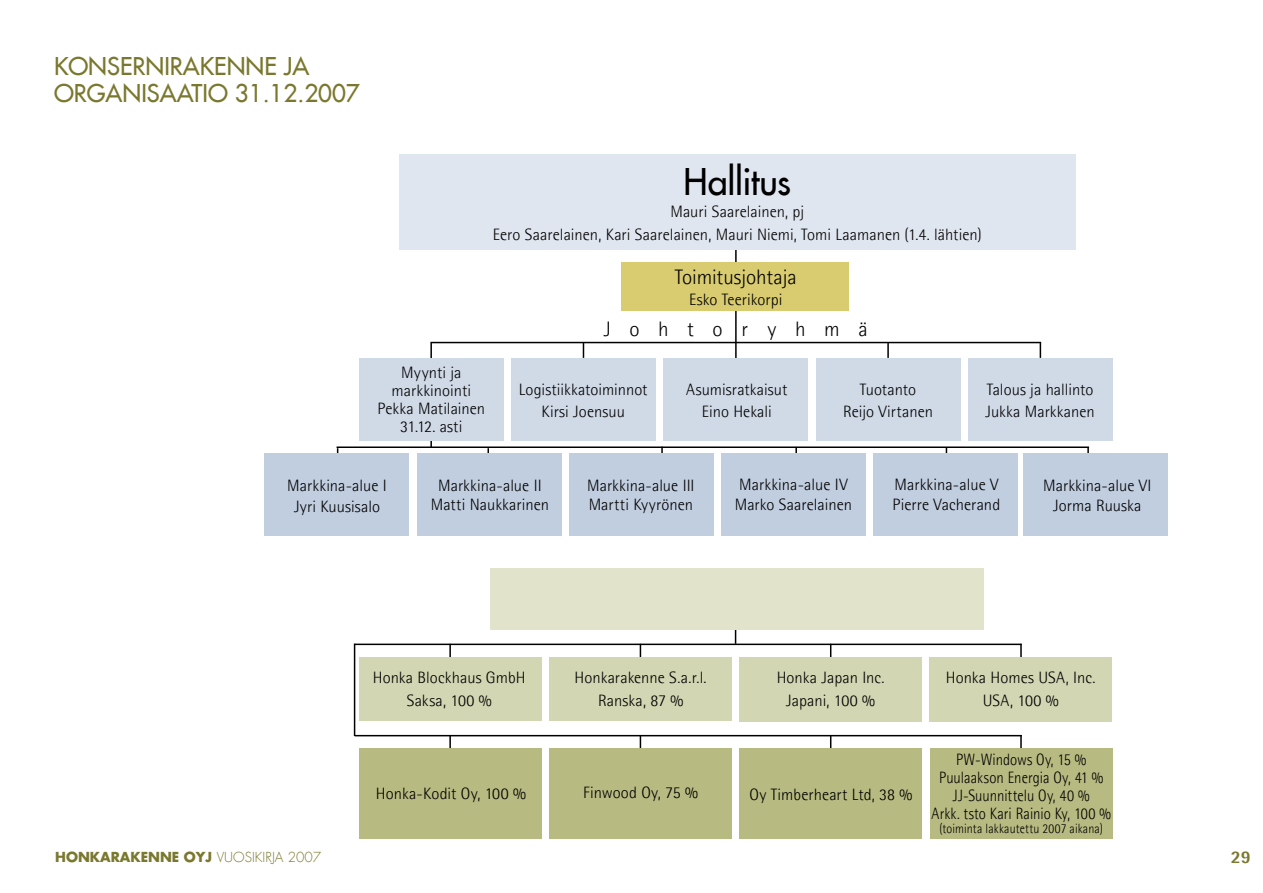
<style>
.page{position:relative;width:1263px;height:893px;background:#fff}
.page>*{position:absolute;margin:0;border:0;box-sizing:border-box;transform-origin:0 0}
.t1{font:36px "Futura LT";letter-spacing:-.015em;color:#000}
.t2{font:24px/27px "Futura LT";color:#7a782e}
.t3{font:300 21px "Agfa Rotis Semisans";color:#000}
.t4{font:300 21px "Agfa Rotis Semisans";letter-spacing:.89em;color:#000}
.t5{font:800 18px "Agfa Rotis Semisans";color:#7a782e}
.t6{font:300 16.5px/22.5px "Agfa Rotis Semisans";letter-spacing:.005em;color:#000;text-align:center}
.t7{font:300 16.5px/18px "Agfa Rotis Semisans";letter-spacing:.005em;color:#000;text-align:center;scale:.89 1}
.t8{font:300 13.5px "Agfa Rotis Semisans";letter-spacing:.01em;color:#000;scale:.89 1}
.t9{font:700 13.5px "Futura LT";color:#7a782e}
.s1{font-weight:300}
</style>
<div class="page">
<hr style="left:355px;top:735px;width:667px;height:1px;background:#000">
<svg style="left:449px;top:736px;width:2px;height:12px"></svg>
<svg style="left:640px;top:736px;width:1px;height:12px"></svg>
<svg style="left:830px;top:736px;width:1px;height:12px"></svg>
<svg style="left:1020px;top:735px;width:2px;height:13px"></svg>
<hr style="left:355px;top:644px;width:667px;height:1px;background:#000">
<svg style="left:735px;top:630px;width:1px;height:14px"></svg>
<svg style="left:640px;top:645px;width:1px;height:12px"></svg>
<svg style="left:830px;top:645px;width:1px;height:12px"></svg>
<svg style="left:1020px;top:644px;width:2px;height:13px"></svg>
<hr style="left:354px;top:644px;width:1px;height:92px;background:#000">
<svg style="left:449px;top:645px;width:2px;height:12px"></svg>
<div style="left:359px;top:748px;width:182px;height:91px;background:#b8bb81"></div>
<div style="left:549px;top:748px;width:182px;height:91px;background:#b8bb81"></div>
<div style="left:740px;top:748px;width:182px;height:91px;background:#b8bb81"></div>
<div style="left:930px;top:748px;width:182px;height:91px;background:#b8bb81"></div>
<div style="left:490px;top:569px;width:493px;height:61px;background:#e2e3cb"></div>
<div style="left:359px;top:657px;width:182px;height:63px;background:#d3d6b2"></div>
<div style="left:549px;top:657px;width:183px;height:64px;background:#d3d6b2"></div>
<div style="left:739px;top:657px;width:183px;height:64px;background:#d3d6b2"></div>
<div style="left:929px;top:657px;width:183px;height:64px;background:#d3d6b2"></div>
<hr style="left:735px;top:250px;width:2px;height:109px;background:#000">
<div style="left:621px;top:263px;width:228px;height:48px;background:#d9cb6f"></div>
<hr style="left:430px;top:342px;width:611px;height:1px;background:#000">
<hr style="left:430px;top:343px;width:2px;height:105px;background:#000">
<div style="left:399px;top:154px;width:677px;height:95px;background:#e0e6ef"></div>
<div style="left:968px;top:358px;width:144px;height:82px;background:#d0dae7"></div>
<div style="left:816px;top:358px;width:144px;height:82px;background:#d0dae7"></div>
<div style="left:359px;top:358px;width:144px;height:82px;background:#d0dae7"></div>
<div style="left:511px;top:358px;width:144px;height:82px;background:#d0dae7"></div>
<div style="left:664px;top:358px;width:144px;height:82px;background:#d0dae7"></div>
<svg style="left:583px;top:343px;width:1px;height:15px"></svg>
<svg style="left:887px;top:343px;width:2px;height:15px"></svg>
<svg style="left:1040px;top:343px;width:1px;height:15px"></svg>
<hr style="left:337px;top:446px;width:752px;height:2px;background:#000">
<div style="left:722px;top:453px;width:144px;height:83px;background:#c1cee0"></div>
<div style="left:265px;top:453px;width:144px;height:83px;background:#c1cee0"></div>
<div style="left:417px;top:453px;width:144px;height:83px;background:#c1cee0"></div>
<div style="left:569px;top:453px;width:144px;height:83px;background:#c1cee0"></div>
<div style="left:873px;top:453px;width:144px;height:83px;background:#c1cee0"></div>
<div style="left:1023px;top:453px;width:144px;height:83px;background:#c1cee0"></div>
<h2 class="t2" style="left:54px;top:52px;width:307px">KONSERNIRAKENNE JA<br>ORGANISAATIO 31.12.2007</h2>
<h1 class="t1" style="left:683px;top:158px;width:109px">Hallitus</h1>
<p class="t6" style="left:493px;top:200px;width:490px">Mauri Saarelainen, pj<br>Eero Saarelainen, Kari Saarelainen, Mauri Niemi, Tomi Laamanen (1.4. lähtien)</p>
<p class="t3" style="left:675px;top:265px;width:123px">Toimitusjohtaja</p>
<p class="t6" style="left:689px;top:288px;width:95px">Esko Teerikorpi</p>
<p class="t4" style="left:604px;top:317px;width:266px">Johtoryhmä</p>
<p class="t6" style="left:377px;top:364px;width:109px;line-height:18px">Myynti ja markkinointi<br>Pekka Matilainen<br>31.12. asti</p>
<p class="t6" style="left:519px;top:378px;width:130px">Logistiikkatoiminnot<br>Kirsi Joensuu</p>
<p class="t6" style="left:686px;top:378px;width:103px">Asumisratkaisut<br>Eino Hekali</p>
<p class="t6" style="left:843px;top:378px;width:92px">Tuotanto<br>Reijo Virtanen</p>
<p class="t6" style="left:985px;top:378px;width:111px;text-align:left">Talous ja hallinto<br>Jukka Markkanen</p>
<p class="t6" style="left:287px;top:475px;width:101px;line-height:21px">Markkina-alue I<br>Jyri Kuusisalo</p>
<p class="t6" style="left:431px;top:475px;width:120px;line-height:19.5px">Markkina-alue II<br>Matti Naukkarinen</p>
<p class="t6" style="left:587px;top:475px;width:109px;line-height:19.5px;text-align:left">Markkina-alue III<br>Martti Kyyrönen</p>
<p class="t6" style="left:735px;top:475px;width:119px;line-height:19.5px;text-align:left">Markkina-alue IV<br>Marko Saarelainen</p>
<p class="t6" style="left:892px;top:475px;width:109px;line-height:19.5px;text-align:left">Markkina-alue V<br>Pierre Vacherand</p>
<p class="t6" style="left:1043px;top:476px;width:110px;line-height:19.5px">Markkina-alue VI<br>Jorma Ruuska</p>
<p class="t6" style="left:373px;top:666px;width:154px">Honka Blockhaus GmbH<br>Saksa, 100 %</p>
<p class="t6" style="left:575px;top:666px;width:134px">Honkarakenne S.a.r.l.<br>Ranska, 87 %</p>
<p class="t6" style="left:777px;top:667px;width:109px">Honka Japan Inc.<br>Japani, 100 %</p>
<p class="t6" style="left:946px;top:667px;width:151px">Honka Homes USA, Inc.<br>USA, 100 %</p>
<p class="t6" style="left:376px;top:782px;width:151px">Honka-Kodit Oy, 100 %</p>
<p class="t6" style="left:583px;top:781px;width:116px">Finwood Oy, 75 %</p>
<p class="t6" style="left:749px;top:783px;width:164px">Oy Timberheart Ltd, 38 %</p>
<p class="t7" style="left:931px;top:750px;width:203px">PW-Windows Oy, 15 %<br>Puulaakson Energia Oy, 41 %<br>JJ-Suunnittelu Oy, 40 %<br>Arkk. tsto Kari Rainio Ky, 100 %</p>
<p class="t8" style="left:939px;top:820px;width:185px">(toiminta lakkautettu 2007 aikana)</p>
<p class="t9" style="left:55px;top:848px;width:268px">HONKARAKENNE OYJ <span class="s1">VUOSIKIRJA 2007</span></p>
<p class="t5" style="left:1231px;top:845px;width:11px">29</p>
</div>
